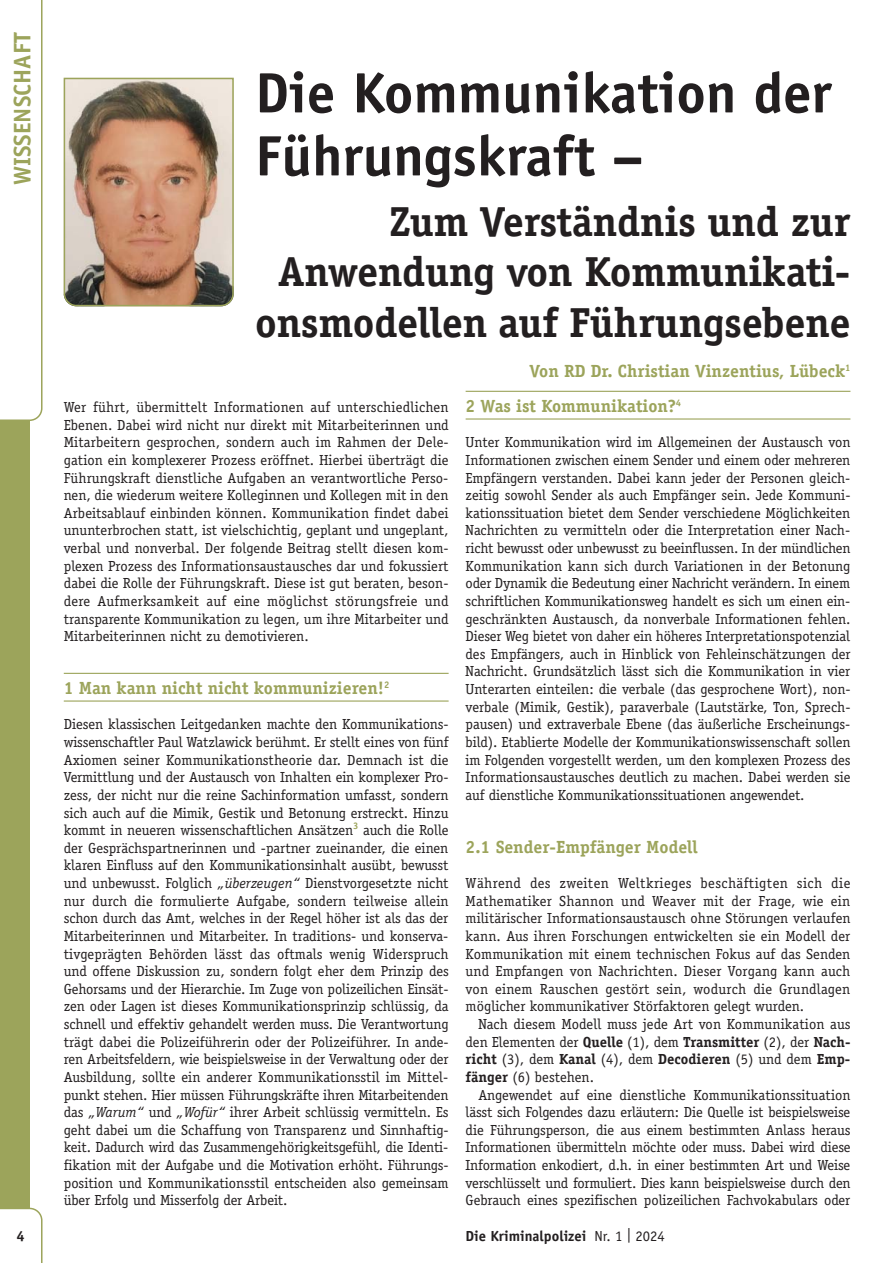
<style>
.page{position:relative;width:893px;height:1263px;background:#fff}
.page>*{position:absolute;margin:0;border:0;box-sizing:border-box;transform-origin:0 0}
.t1{font:700 57px/63px "Officina Sans";color:#231f20}
.t2{font:700 42px/50.4px "Officina Serif";letter-spacing:-.01em;color:#231f20;text-align:right}
.t3{font:700 24px "Officina Sans";color:#9ca45b}
.t4{font:700 17.7px "Officina Serif";color:#9ca45b}
.t5{font:14.7px/17.5px "Officina Serif";letter-spacing:-.005em;color:#231f20;text-align:justify}
.t6{font:700 14.7px "Officina Sans";color:#231f20}
.s1{font-style:italic}
.s2{font-weight:700}
.s3{font-weight:400}
</style>
<div class="page">
<div style="left:0;top:0;width:30px;height:1263px;background:#9ca45b"></div>
<div style="left:0;top:0;width:43px;height:421px;background:#fff"></div>
<svg style="left:0;top:1208px;width:43px;height:55px"></svg>
<hr style="left:64px;top:673px;width:385px;height:1px;background:#9ca45b">
<hr style="left:64px;top:700px;width:385px;height:2px;background:#9ca45b">
<hr style="left:466px;top:391px;width:384px;height:1px;background:#9ca45b">
<hr style="left:466px;top:418px;width:384px;height:2px;background:#9ca45b">
<svg style="left:63px;top:77px;width:171px;height:230px;background:#b3937c"></svg>
<h3 class="t3" style="left:7px;top:185px;width:154px;rotate:-90deg">WISSENSCHAFT</h3>
<h1 class="t1" style="left:255px;top:61px;width:578px">Die Kommunikation der<br>Führungskraft –</h1>
<h2 class="t2" style="left:255px;top:196px;width:597px">Zum Verständnis und zur<br>Anwendung von Kommunikati&shy;onsmodellen auf Führungsebene</h2>
<p class="t4" style="left:529px;top:360px;width:322px">Von RD Dr. Christian Vinzentius, Lübeck<sup>1</sup></p>
<p class="t5" style="left:64px;top:398px;width:387px">Wer führt, übermittelt Informationen auf unterschiedlichen Ebenen. Dabei wird nicht nur direkt mit Mitarbeiterinnen und Mitarbeitern gesprochen, sondern auch im Rahmen der Dele&shy;gation ein komplexerer Prozess eröffnet. Hierbei überträgt die Führungskraft dienstliche Aufgaben an verantwortliche Perso&shy;nen, die wiederum weitere Kolleginnen und Kollegen mit in den Arbeitsablauf einbinden können. Kommunikation findet dabei ununterbrochen statt, ist vielschichtig, geplant und ungeplant, verbal und nonverbal. Der folgende Beitrag stellt diesen kom&shy;plexen Prozess des Informationsaustausches dar und fokussiert dabei die Rolle der Führungskraft. Diese ist gut beraten, beson&shy;dere Aufmerksamkeit auf eine möglichst störungsfreie und transparente Kommunikation zu legen, um ihre Mitarbeiter und Mitarbeiterinnen nicht zu demotivieren.</p>
<p class="t4" style="left:64px;top:677px;width:327px">1 Man kann nicht nicht kommunizieren!<sup>2</sup></p>
<p class="t5" style="left:64px;top:716px;width:386px">Diesen klassischen Leitgedanken machte den Kommunikations&shy;wissenschaftler Paul Watzlawick berühmt. Er stellt eines von fünf Axiomen seiner Kommunikationstheorie dar. Demnach ist die Vermittlung und der Austausch von Inhalten ein komplexer Pro&shy;zess, der nicht nur die reine Sachinformation umfasst, sondern sich auch auf die Mimik, Gestik und Betonung erstreckt. Hinzu kommt in neueren wissenschaftlichen Ansätzen<sup>3</sup> auch die Rolle der Gesprächspartnerinnen und -partner zueinander, die einen klaren Einfluss auf den Kommunikationsinhalt ausübt, bewusst und unbewusst. Folglich <span class="s1">„überzeugen“</span> Dienstvorgesetzte nicht nur durch die formulierte Aufgabe, sondern teilweise allein schon durch das Amt, welches in der Regel höher ist als das der Mitarbeiterinnen und Mitarbeiter. In traditions- und konserva&shy;tivgeprägten Behörden lässt das oftmals wenig Widerspruch und offene Diskussion zu, sondern folgt eher dem Prinzip des Gehorsams und der Hierarchie. Im Zuge von polizeilichen Einsät&shy;zen oder Lagen ist dieses Kommunikationsprinzip schlüssig, da schnell und effektiv gehandelt werden muss. Die Verantwortung trägt dabei die Polizeiführerin oder der Polizeiführer. In ande&shy;ren Arbeitsfeldern, wie beispielsweise in der Verwaltung oder der Ausbildung, sollte ein anderer Kommunikationsstil im Mittel&shy;punkt stehen. Hier müssen Führungskräfte ihren Mitarbeitenden das <span class="s1">„Warum“</span> und <span class="s1">„Wofür“</span> ihrer Arbeit schlüssig vermitteln. Es geht dabei um die Schaffung von Transparenz und Sinnhaftig&shy;keit. Dadurch wird das Zusammengehörigkeitsgefühl, die Identi&shy;fikation mit der Aufgabe und die Motivation erhöht. Führungs&shy;position und Kommunikationsstil entscheiden also gemeinsam über Erfolg und Misserfolg der Arbeit.</p>
<p class="t4" style="left:466px;top:395px;width:217px">2 Was ist Kommunikation?<sup>4</sup></p>
<p class="t5" style="left:466px;top:434px;width:386px">Unter Kommunikation wird im Allgemeinen der Austausch von Informationen zwischen einem Sender und einem oder mehreren Empfängern verstanden. Dabei kann jeder der Personen gleich&shy;zeitig sowohl Sender als auch Empfänger sein. Jede Kommuni&shy;kationssituation bietet dem Sender verschiedene Mö glichkeiten Nachrichten zu vermitteln oder die Interpretation einer Nach&shy;richt bewusst oder unbewusst zu beeinflussen. In der mündlichen Kommunikation kann sich durch Variationen in der Betonung oder Dynamik die Bedeutung einer Nachricht verändern. In einem schriftlichen Kommunikationsweg handelt es sich um einen ein&shy;geschränkten Austausch, da nonverbale Informationen fehlen.<br>Dieser Weg bietet von daher ein höheres Interpretationspotenzial des Empfängers, auch in Hinblick von Fehleinschätzungen der Nachricht. Grundsätzlich lässt sich die Kommunikation in vier Unterarten einteilen: die verbale (das gesprochene Wort), non&shy;verbale (Mimik, Gestik), paraverbale (Lautstärke, Ton, Sprech&shy;pausen) und extraverbale Ebene (das äußerliche Erscheinungs&shy;bild). Etablierte Modelle der Kommunikationswissenschaft sollen im Folgenden vorgestellt werden, um den komplexen Prozess des Informationsaustausches deutlich zu machen. Dabei werden sie auf dienstliche Kommunikationssituationen angewendet.</p>
<p class="t4" style="left:466px;top:836px;width:234px">2.1 Sender-Empfänger Modell</p>
<p class="t5" style="left:466px;top:874px;width:386px">Während des zweiten Weltkrieges beschäftigten sich die Mathematiker Shannon und Weaver mit der Frage, wie ein militärischer Informationsaustausch ohne Störungen verlaufen kann. Aus ihren Forschungen entwickelten sie ein Modell der Kommunikation mit einem technischen Fokus auf das Senden und Empfangen von Nachrichten. Dieser Vorgang kann auch von einem Rauschen gestört sein, wodurch die Grundlagen möglicher kommunikativer Störfaktoren gelegt wurden.</p>
<p class="t5" style="left:466px;top:1015px;width:386px;text-indent:13px">Nach diesem Modell muss jede Art von Kommunikation aus den Elementen der <span class="s2">Quelle</span> (1), dem <span class="s2">Transmitter</span> (2), der <span class="s2">Nach&shy;richt</span> (3), dem <span class="s2">Kanal</span> (4), dem <span class="s2">Decodieren</span> (5) und dem <span class="s2">Emp&shy;fänger</span> (6) bestehen.</p>
<p class="t5" style="left:466px;top:1086px;width:387px;text-indent:13px">Angewendet auf eine dienstliche Kommunikationssituation lässt sich Folgendes dazu erläutern: Die Quelle ist beispielsweise die Führungsperson, die aus einem bestimmten Anlass heraus Informationen übermitteln möchte oder muss. Dabei wird diese Information enkodiert, d.h. in einer bestimmten Art und Weise verschlüsselt und formuliert. Dies kann beispielsweise durch den Gebrauch eines spezifischen polizeilichen Fachvokabulars oder</p>
<p class="t6" style="left:17px;top:1226px;width:10px">4</p>
<p class="t6" style="left:466px;top:1226px;width:201px">Die Kriminalpolizei <span class="s3">Nr. 1 | 2024</span></p>
</div>
